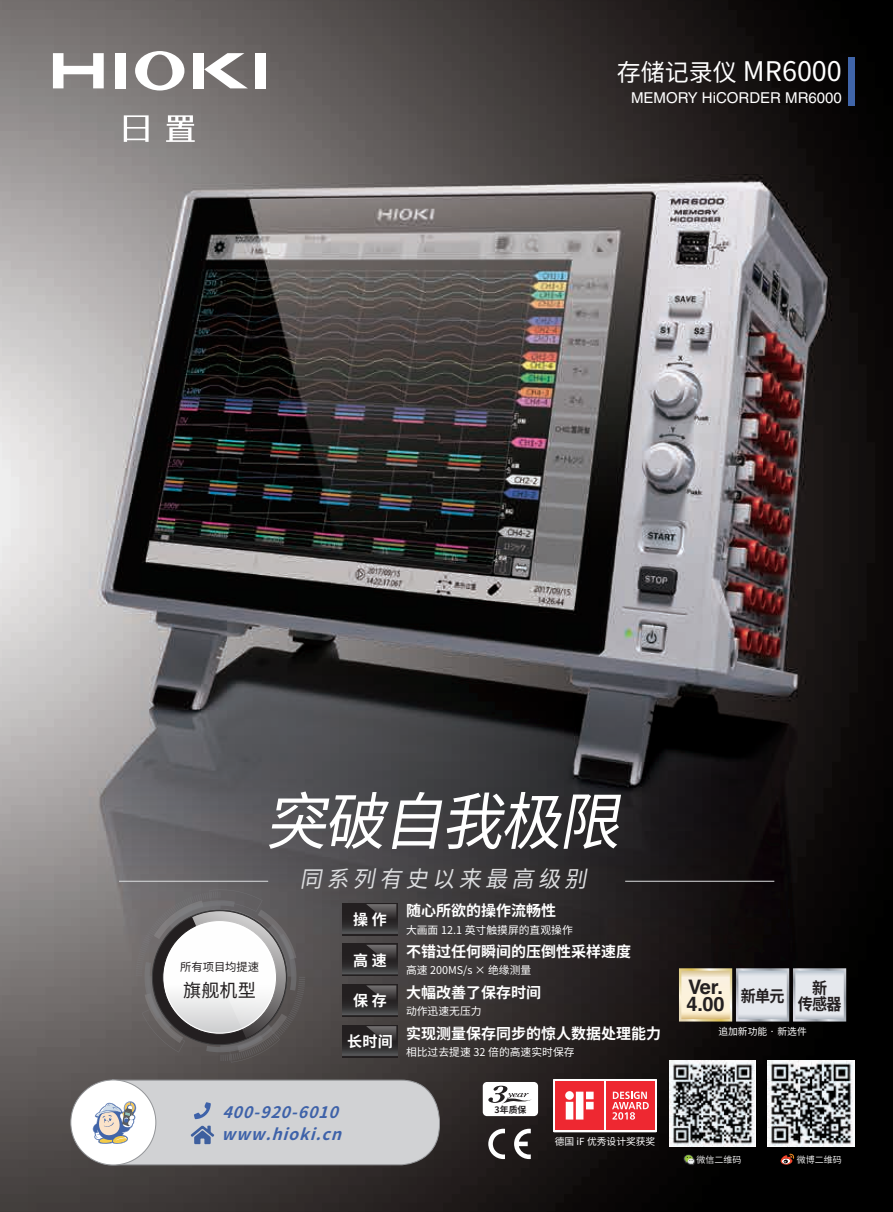
<style>
.page{position:relative;width:893px;height:1212px;background:#fff}
.page>*{position:absolute;margin:0;border:0;box-sizing:border-box;transform-origin:0 0}
.t1{font:italic 62.4px "Source Han Sans CN";color:#fff}
.t2{font:27px "Source Han Sans CN";color:#fff}
.t3{font:italic 22.5px "Source Han Sans CN";color:#dcdddf}
.t4{font:700 19.95px/16.8px "Helvetica";color:#231f20}
.t5{font:18.15px "Source Han Sans CN";color:#231f20}
.t6{font:700 16.35px/16.8px "Source Han Sans CN";letter-spacing:-.04em;color:#231f20;text-align:center;scale:.93 1}
.t7{font:italic 700 15.9px/21.9px "Source Han Sans CN";color:#3e62a9}
.t8{font:700 15px "Source Han Sans CN";color:#fff}
.t9{font:15px "Helvetica LT Std";color:#fff}
.t10{font:11.25px "Source Han Sans CN";color:#231f20}
.t11{font:10.8px "Source Han Sans CN";color:#fff}
.t12{font:9.75px "Source Han Sans CN";color:#fff}
.t13{font:9px "Source Han Sans CN";color:#fff}
.t14{font:700 8.85px "Source Han Sans CN";color:#231f20}
.s1{font-size:24px}
</style>
<div class="page">
<img style="left:0;top:0;width:893px;height:1212px">
<svg style="left:488px;top:1129px;width:17px;height:30px"></svg>
<svg style="left:514px;top:1129px;width:17px;height:30px"></svg>
<div style="left:483px;top:1082px;width:55px;height:34px;background:#fff;border-radius:4px"></div>
<svg style="left:488px;top:1085px;width:44px;height:18px"></svg>
<img style="left:768px;top:1060px;width:87px;height:86px">
<img style="left:670px;top:1060px;width:86px;height:86px">
<svg style="left:781px;top:1153px;width:13px;height:11px"></svg>
<svg style="left:684px;top:1154px;width:11px;height:11px"></svg>
<svg style="left:553px;top:1079px;width:104px;height:53px"></svg>
<div style="left:556px;top:1081px;width:48px;height:49px;background:#ee2831"></div>
<svg style="left:565px;top:1091px;width:29px;height:28px"></svg>
<div style="left:606px;top:1081px;width:48px;height:49px;background:#ee2831"></div>
<svg style="left:612px;top:1091px;width:37px;height:28px"></svg>
<svg style="left:343px;top:903px;width:54px;height:32px"></svg>
<svg style="left:366px;top:904px;width:30px;height:20px"></svg>
<svg style="left:343px;top:944px;width:54px;height:32px"></svg>
<svg style="left:366px;top:945px;width:30px;height:20px"></svg>
<svg style="left:343px;top:1025px;width:54px;height:32px"></svg>
<svg style="left:366px;top:1026px;width:30px;height:20px"></svg>
<svg style="left:343px;top:984px;width:54px;height:32px"></svg>
<svg style="left:366px;top:985px;width:30px;height:20px"></svg>
<div style="left:848px;top:57px;width:7px;height:49px;background:#4065a9"></div>
<svg style="left:136px;top:889px;width:169px;height:173px"></svg>
<hr style="left:119px;top:881px;width:149px;height:1px;background:#dcdddf">
<hr style="left:625px;top:881px;width:149px;height:1px;background:#dcdddf">
<svg style="left:53px;top:53px;width:51px;height:35px"></svg>
<div style="left:115px;top:53px;width:11px;height:35px;background:#fff"></div>
<svg style="left:135px;top:51px;width:49px;height:40px"></svg>
<div style="left:194px;top:53px;width:10px;height:35px;background:#fff"></div>
<svg style="left:204px;top:53px;width:44px;height:35px"></svg>
<div style="left:255px;top:53px;width:11px;height:35px;background:#fff"></div>
<svg style="left:124px;top:115px;width:25px;height:27px"></svg>
<svg style="left:166px;top:115px;width:29px;height:27px"></svg>
<svg style="left:679px;top:968px;width:167px;height:53px;background:#d7d5cf"></svg>
<svg style="left:73px;top:1080px;width:367px;height:85px;background:#cccdd0"></svg>
<h2 class="t2" style="left:617px;top:56px;width:227px"><span class="s1">存储记录仪</span> MR6000</h2>
<p class="t9" style="left:631px;top:89px;width:212px">MEMORY HiCORDER MR6000</p>
<h1 class="t1" style="left:265px;top:786px;width:387px">突破自我极限</h1>
<h3 class="t3" style="left:300px;top:866px;width:299px">同系列有史以来最高级别</h3>
<p class="t10" style="left:180px;top:961px;width:81px">所有项目均提速</p>
<p class="t5" style="left:183px;top:980px;width:74px">旗舰机型</p>
<p class="t8" style="left:353px;top:911px;width:35px">操 作</p>
<p class="t8" style="left:353px;top:951px;width:35px">高 速</p>
<p class="t8" style="left:353px;top:992px;width:35px">保 存</p>
<p class="t8" style="left:347px;top:1033px;width:47px">长时间</p>
<p class="t8" style="left:406px;top:902px;width:151px">随心所欲的操作流畅性</p>
<p class="t11" style="left:406px;top:923px;width:168px">大画面 12.1 英寸触摸屏的直观操作</p>
<p class="t8" style="left:406px;top:943px;width:226px">不错过任何瞬间的压倒性采样速度</p>
<p class="t11" style="left:406px;top:964px;width:127px">高速 200MS/s × 绝缘测量</p>
<p class="t8" style="left:406px;top:984px;width:136px">大幅改善了保存时间</p>
<p class="t11" style="left:406px;top:1005px;width:77px">动作迅速无压力</p>
<p class="t8" style="left:406px;top:1024px;width:256px">实现测量保存同步的惊人数据处理能力</p>
<p class="t11" style="left:406px;top:1045px;width:170px">相比过去提速 32 倍的高速实时保存</p>
<p class="t7" style="left:221px;top:1102px;width:134px">400-920-6010 www.hioki.cn</p>
<p class="t14" style="left:495px;top:1104px;width:33px">3年质保</p>
<p class="t12" style="left:555px;top:1136px;width:102px">德国 iF 优秀设计奖获奖</p>
<h3 class="t4" style="left:686px;top:981px;width:40px">Ver.<br>4.00</h3>
<p class="t6" style="left:798px;top:979px;width:49px">新<br>传感器</p>
<p class="t6" style="left:741px;top:988px;width:49px">新单元</p>
<p class="t12" style="left:718px;top:1025px;width:90px">追加新功能 · 新选件</p>
<p class="t13" style="left:696px;top:1154px;width:46px">微信二维码</p>
<p class="t13" style="left:797px;top:1154px;width:46px">微博二维码</p>
</div>
